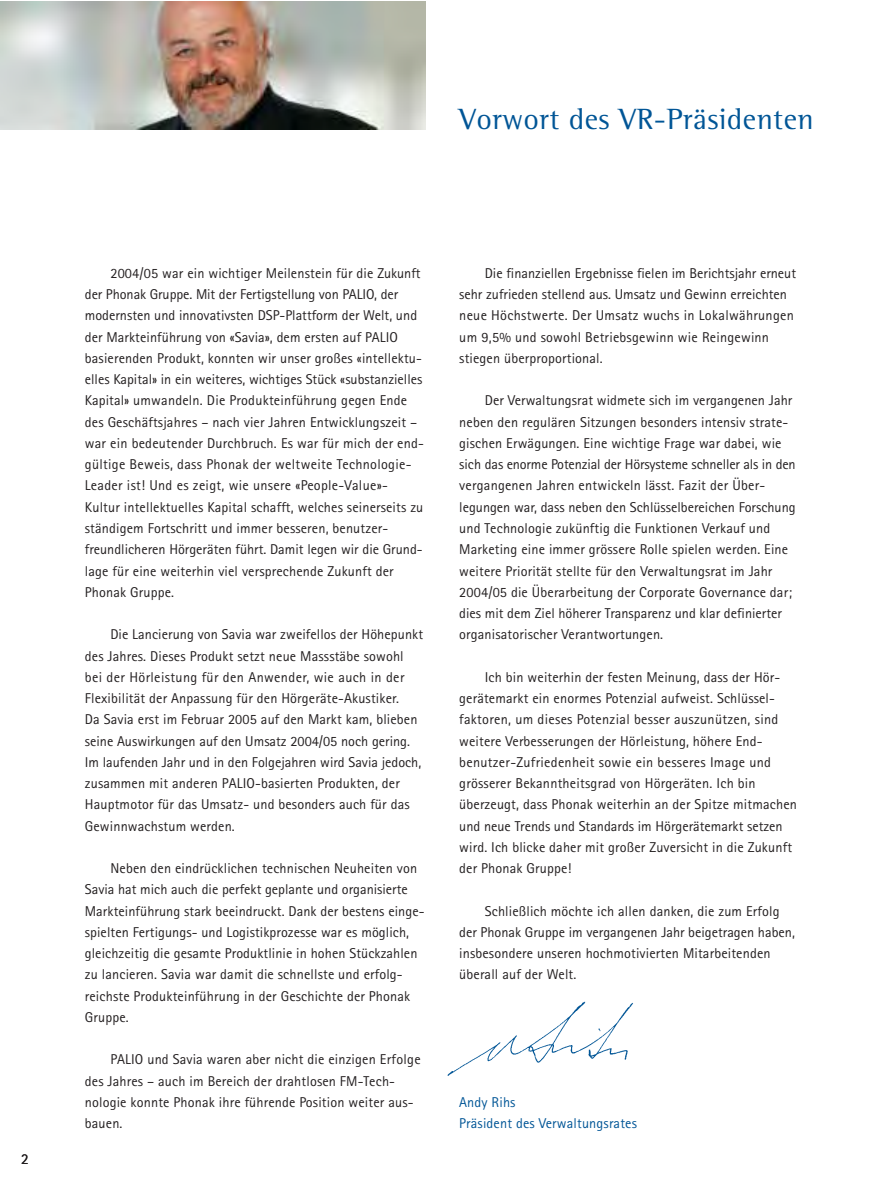
<style>
.page{position:relative;width:893px;height:1191px;background:#fff}
.page>*{position:absolute;margin:0;border:0;box-sizing:border-box;transform-origin:0 0}
.t1{font:30px "Rotis Semi Serif";letter-spacing:.015em;color:#005596}
.t2{font:15px "Rotis Sans Serif";color:#231f20}
.t3{font:14.25px/21.3px "Rotis Sans Serif";letter-spacing:.01em;color:#231f20}
.t4{font:14.25px/21.3px "Rotis Sans Serif";letter-spacing:.01em;color:#005596}
</style>
<div class="page">
<img style="left:0;top:2px;width:425px;height:127px">
<img style="left:447px;top:1001px;width:186px;height:75px">
<p class="t2" style="left:21px;top:1154px;width:9px">2</p>
<h1 class="t1" style="left:459px;top:108px;width:356px">Vorwort des VR-Präsidenten</h1>
<p class="t3" style="left:85px;top:264px;width:340px;text-indent:26px">2004/05 war ein wichtiger Meilenstein für die Zukunft der Phonak Gruppe. Mit der Fertigstellung von PALIO, der modernsten und innovativsten DSP-Plattform der Welt, und der Markteinführung von «Savia», dem ersten auf PALIO basierenden Produkt, konnten wir unser großes «intellektu&shy;elles Kapital» in ein weiteres, wichtiges Stück «substanzielles Kapital» umwandeln. Die Produkteinführung gegen Ende des Geschäftsjahres – nach vier Jahren Entwicklungszeit – war ein bedeutender Durchbruch. Es war für mich der end&shy;gültige Beweis, dass Phonak der weltweite Technologie-Leader ist! Und es zeigt, wie unsere «People-Value»- Kultur intellektuelles Kapital schafft, welches seinerseits zu ständigem Fortschritt und immer besseren, benutzer&shy;freundlicheren Hörgeräten führt. Damit legen wir die Grund&shy;lage für eine weiterhin viel versprechende Zukunft der Phonak Gruppe.</p>
<p class="t3" style="left:85px;top:625px;width:340px;text-indent:26px">Die Lancierung von Savia war zweifellos der Höhepunkt des Jahres. Dieses Produkt setzt neue Massstäbe sowohl bei der Hörleistung für den Anwender, wie auch in der Flexibilität der Anpassung für den Hörgeräte-Akustiker.<br>Da Savia erst im Februar 2005 auf den Markt kam, blieben seine Auswirkungen auf den Umsatz 2004/05 noch gering.<br>Im laufenden Jahr und in den Folgejahren wird Savia jedoch, zusammen mit anderen PALIO-basierten Produkten, der Hauptmotor für das Umsatz- und besonders auch für das Gewinnwachstum werden.</p>
<p class="t3" style="left:85px;top:859px;width:341px;text-indent:26px">Neben den eindrücklichen technischen Neuheiten von Savia hat mich auch die perfekt geplante und organisierte Markteinführung stark beeindruckt. Dank der bestens einge&shy;spielten Fertigungs- und Logistikprozesse war es möglich, gleichzeitig die gesamte Produktlinie in hohen Stückzahlen zu lancieren. Savia war damit die schnellste und erfolg&shy;reichste Produkteinführung in der Geschichte der Phonak Gruppe.</p>
<p class="t3" style="left:85px;top:1050px;width:337px;text-indent:26px">PALIO und Savia waren aber nicht die einzigen Erfolge des Jahres – auch im Bereich der drahtlosen FM-Tech&shy;nologie konnte Phonak ihre führende Position weiter aus&shy;bauen.</p>
<p class="t3" style="left:459px;top:264px;width:338px;text-indent:26px">Die finanziellen Ergebnisse fielen im Berichtsjahr erneut sehr zufrieden stellend aus. Umsatz und Gewinn erreichten neue Höchstwerte. Der Umsatz wuchs in Lokalwährungen um 9,5% und sowohl Betriebsgewinn wie Reingewinn stiegen überproportional.</p>
<p class="t3" style="left:459px;top:391px;width:338px;text-indent:26px">Der Verwaltungsrat widmete sich im vergangenen Jahr neben den regulären Sitzungen besonders intensiv strate&shy;gischen Erwägungen. Eine wichtige Frage war dabei, wie sich das enorme Potenzial der Hörsysteme schneller als in den vergangenen Jahren entwickeln lässt. Fazit der Über&shy;legungen war, dass neben den Schlüsselbereichen Forschung und Technologie zukünftig die Funktionen Verkauf und Marketing eine immer grössere Rolle spielen werden. Eine weitere Priorität stellte für den Verwaltungsrat im Jahr 2004/05 die Überarbeitung der Corporate Governance dar; dies mit dem Ziel höherer Transparenz und klar definierter organisatorischer Verantwortungen.</p>
<p class="t3" style="left:459px;top:668px;width:339px;text-indent:26px">Ich bin weiterhin der festen Meinung, dass der Hör&shy;gerätemarkt ein enormes Potenzial aufweist. Schlüssel&shy;faktoren, um dieses Potenzial besser auszunützen, sind weitere Verbesserungen der Hörleistung, höhere End&shy;benutzer-Zufriedenheit sowie ein besseres Image und grösserer Bekanntheitsgrad von Hörgeräten. Ich bin überzeugt, dass Phonak weiterhin an der Spitze mitmachen und neue Trends und Standards im Hörgerätemarkt setzen wird. Ich blicke daher mit großer Zuversicht in die Zukunft der Phonak Gruppe!</p>
<p class="t3" style="left:459px;top:902px;width:337px;text-indent:26px">Schließlich möchte ich allen danken, die zum Erfolg der Phonak Gruppe im vergangenen Jahr beigetragen haben, insbesondere unseren hochmotivierten Mitarbeitenden überall auf der Welt.</p>
<p class="t4" style="left:459px;top:1093px;width:179px">Andy Rihs<br>Präsident des Verwaltungsrates</p>
</div>
